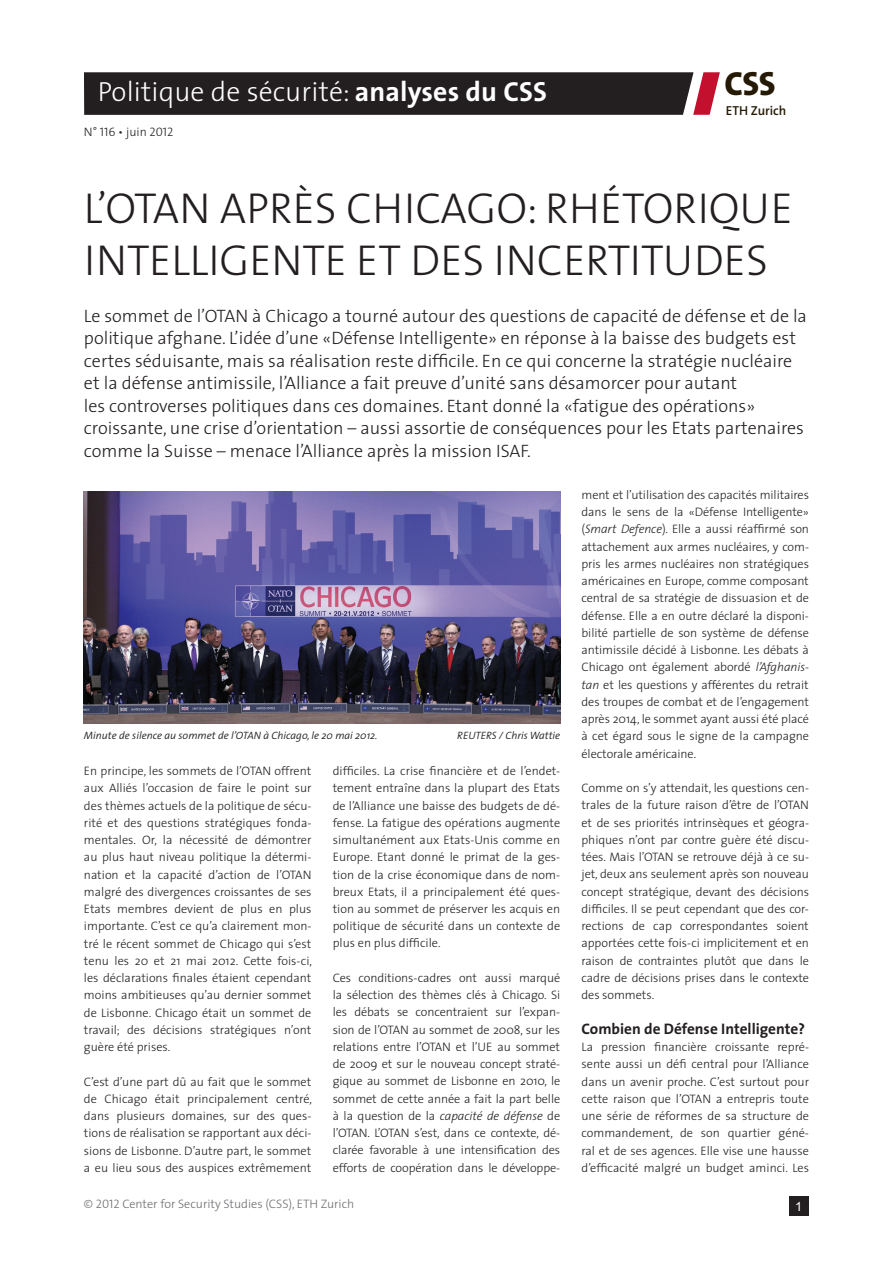
<style>
.page{position:relative;width:893px;height:1263px;background:#fff}
.page>*{position:absolute;margin:0;border:0;box-sizing:border-box;transform-origin:0 0}
.t1{font:300 43.5px "The Sans";color:#231f20}
.t2{font:800 33.75px "The Sans";color:#251a05}
.t3{font:300 27.75px "The Sans";letter-spacing:.005em;color:#fff}
.t4{font:300 18px/22.5px "The Sans";color:#231f20}
.t5{font:700 15.3px "The Sans";color:#231f20}
.t6{font:600 13.05px "The Sans";color:#251a05}
.t7{font:12.75px "Arial";color:#fff}
.t8{font:300 12.3px/17.2px "The Sans";color:#231f20;text-align:justify}
.t9{font:300 12.3px "The Sans";color:#6c6d70}
.t10{font:italic 300 10.65px "The Sans";color:#231f20}
.s1{font-weight:700}
.s2{font-family:"The Sans Light Caps";font-weight:400}
.s3{font-style:italic}
</style>
<div class="page">
<svg style="left:84px;top:72px;width:636px;height:43px;background:#2d2527"></svg>
<div style="left:789px;top:1196px;width:20px;height:20px;background:#231f20"></div>
<img style="left:84px;top:492px;width:476px;height:231px">
<h3 class="t3" style="left:98px;top:69px;width:451px">Politique de sécurité: <span class="s1">analyses du CSS</span></h3>
<p class="t8" style="left:84px;top:123px;width:91px">N° <span class="s2">116</span> • juin <span class="s2">2012</span></p>
<h2 class="t2" style="left:724px;top:55px;width:53px">CSS</h2>
<p class="t6" style="left:726px;top:99px;width:62px">ETH Zurich</p>
<h1 class="t1" style="left:84px;top:172px;width:313px">L’OTAN après Chica</h1>
<h1 class="t1" style="left:467px;top:172px;width:320px">go: rhétorique</h1>
<h1 class="t1" style="left:84px;top:225px;width:20px">intelli</h1>
<h1 class="t1" style="left:219px;top:225px;width:54px">gente</h1>
<h1 class="t1" style="left:356px;top:225px;width:78px">et des</h1>
<h1 class="t1" style="left:494px;top:225px;width:23px">ince</h1>
<h1 class="t1" style="left:585px;top:225px;width:132px">rtitudes</h1>
<p class="t4" style="left:84px;top:304px;width:724px">Le sommet de l’OTAN à Chicago a tourné autour des questions de capacité de défense et de la politique afghane. L’idée d’une «Défense Intelligente» en réponse à la baisse des budgets est certes séduisante, mais sa réalisation reste difficile. En ce qui concerne la stratégie nucléaire et la défense antimissile, l’Alliance a fait preuve d’unité sans désamorcer pour autant<br>les controverses politiques dans ces domaines. Etant donné la «fatigue des opérations» croissante, une crise d’orientation – aussi assortie de conséquences pour les Etats partenaires comme la Suisse – menace l’Alliance après la mission ISAF.</p>
<p class="t10" style="left:84px;top:726px;width:295px">Minute de silence au sommet de l’OTAN à Chicago, le 20 mai 2012.</p>
<p class="t10" style="left:457px;top:726px;width:104px">REUTERS / Chris Wattie</p>
<p class="t8" style="left:84px;top:762px;width:230px">En principe, les sommets de l’OTAN offrent aux Alliés l’occasion de faire le point sur des thèmes actuels de la politique de sécu&shy;rité et des questions stratégiques fonda&shy;mentales. Or, la nécessité de démontrer au plus haut niveau politique la détermi&shy;nation et la capacité d’action de l’OTAN malgré des divergences croissantes de ses Etats membres devient de plus en plus importante. C’est ce qu’a clairement mon&shy;tré le récent sommet de Chicago qui s’est tenu les 20 et 21 mai 2012. Cette fois-ci, les déclarations finales étaient cependant moins ambitieuses qu’au dernier sommet de Lisbonne. Chicago était un sommet de travail; des décisions stratégiques n’ont guère été prises.</p>
<p class="t8" style="left:84px;top:1072px;width:230px">C’est d’une part dû au fait que le sommet de Chicago était principalement centré, dans plusieurs domaines, sur des ques&shy;tions de réalisation se rapportant aux déci&shy;sions de Lisbonne. D’autre part, le sommet a eu lieu sous des auspices extrêmement</p>
<p class="t8" style="left:333px;top:762px;width:229px">difficiles. La crise financière et de l’endet&shy;tement entraîne dans la plupart des Etats de l’Alliance une baisse des budgets de dé&shy;fense. La fatigue des opérations augmente simultanément aux Etats-U nis comme en Europe. Etant donné le primat de la ges&shy;tion de la crise économique dans de nom&shy;breux Etats, il a principalement été ques&shy;tion au sommet de préserver les acquis en politique de sécurité dans un contexte de plus en plus difficile.</p>
<p class="t8" style="left:333px;top:969px;width:229px">Ces conditions-cadres ont aussi marqué la sélection des thèmes clés à Chicago. Si les débats se concentraient sur l’expan&shy;sion de l’OTAN au sommet de 2008, sur les relations entre l’OTAN et l’U E au sommet de 2009 et sur le nouveau concept straté&shy;gique au sommet de Lisbonne en 2010, le sommet de cette année a fait la part belle à la question de la <span class="s3">capacité de défense</span> de l’OTAN. L’OTAN s’est, dans ce contexte, dé&shy;clarée favorable à une intensification des efforts de coopération dans le développe-</p>
<p class="t8" style="left:581px;top:486px;width:229px">ment et l’utilisation des capacités militaires dans le sens de la «Défense Intelligente» (<span class="s3">Smart Defence</span>). Elle a aussi réaffirmé son attachement aux armes nucléaires, y com&shy;pris les armes nucléaires non stratégiques américaines en Europe, comme composant central de sa stratégie de dissuasion et de défense. Elle a en outre déclaré la disponi&shy;bilité partielle de son système de défense antimissile décidé à Lisbonne. Les débats à Chicago ont également abordé <span class="s3">l’Afghanis&shy;tan</span> et les questions y afférentes du retrait des troupes de combat et de l’engagement après 2014, le sommet ayant aussi été placé à cet égard sous le signe de la campagne électorale américaine.</p>
<p class="t8" style="left:581px;top:779px;width:229px">Comme on s’y attendait, les questions cen&shy;trales de la future raison d’être de l’OTAN et de ses priorités intrinsèques et géogra&shy;phiques n’ont par contre guère été discu&shy;tées. Mais l’OTAN se retrouve déjà à ce su&shy;jet, deux ans seulement après son nouveau concept stratégique, devant des décisions difficiles. Il se peut cependant que des cor&shy;rections de cap correspondantes soient apportées cette fois-ci implicitement et en raison de contraintes plutôt que dans le cadre de décisions prises dans le contexte des sommets.</p>
<p class="t5" style="left:581px;top:1016px;width:225px">Combien de Défense Intelligente?</p>
<p class="t8" style="left:581px;top:1038px;width:229px">La pression financière croissante repré&shy;sente aussi un défi central pour l’Alliance dans un avenir proche. C’est surtout pour cette raison que l’OTAN a entrepris toute une série de réformes de sa structure de commandement, de son quartier géné&shy;ral et de ses agences. Elle vise une hausse d’efficacité malgré un budget aminci. Les</p>
<p class="t9" style="left:84px;top:1194px;width:272px">© <span class="s2">2012</span> Center for Security Studies (CSS), ETH Zurich</p>
<p class="t7" style="left:795px;top:1198px;width:9px">1</p>
</div>
